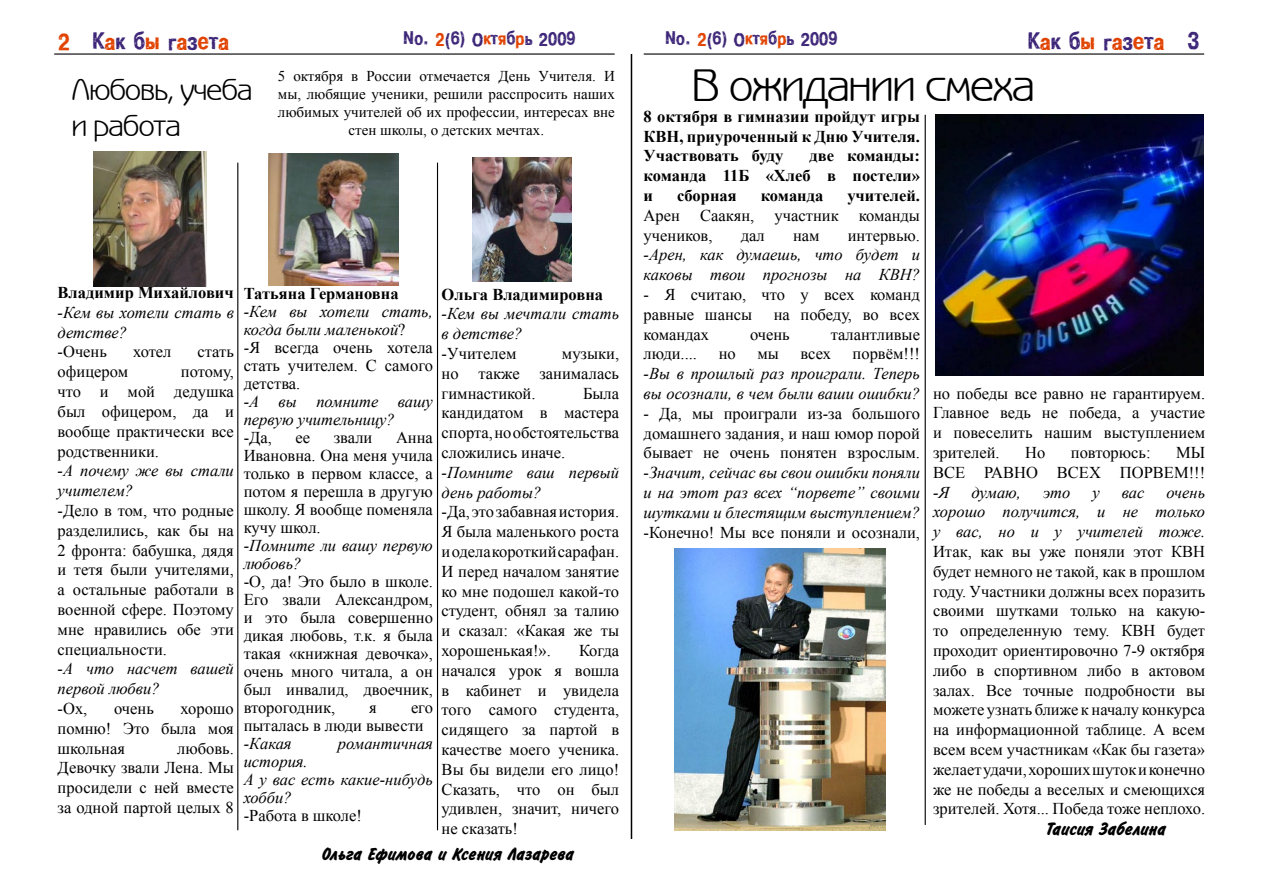
<style>
.page{position:relative;width:1263px;height:893px;background:#fff}
.page>*{position:absolute;margin:0;border:0;box-sizing:border-box;transform-origin:0 0}
.t1{font:45px "Benguiat Gothic CTT";color:#000}
.t2{font:30px/36px "Benguiat Gothic CTT";color:#000}
.t3{font:27px "Crash CTT";color:#3e2779}
.t4{font:27px "Crash CTT";color:#e14300}
.t5{font:21px "Crash CTT";color:#3e2779}
.t6{font:700 18px "Inform CTT";color:#000}
.t7{font:16.5px/19.8px "Times New Roman";color:#000;text-align:justify}
.t8{font:italic 16.5px/19.8px "Times New Roman";color:#000}
.t9{font:700 16.5px/19.8px "Times New Roman";color:#000;text-align:justify}
.t10{font:15px/18px "Times New Roman";color:#000;text-align:center}
.s1{color:#e14300}
.s2{font-style:italic}
</style>
<div class="page">
<hr style="left:631px;top:54px;width:1px;height:785px;background:#000">
<hr style="left:54px;top:53px;width:561px;height:2px;background:#000">
<hr style="left:644px;top:53px;width:560px;height:2px;background:#000">
<hr style="left:237px;top:163px;width:1px;height:667px;background:#000">
<hr style="left:925px;top:115px;width:1px;height:710px;background:#000">
<hr style="left:437px;top:163px;width:1px;height:667px;background:#000">
<img style="left:93px;top:152px;width:113px;height:134px">
<img style="left:268px;top:154px;width:130px;height:131px">
<img style="left:472px;top:157px;width:99px;height:124px">
<img style="left:675px;top:549px;width:211px;height:281px">
<img style="left:936px;top:115px;width:268px;height:260px">
<h3 class="t3" style="left:92px;top:28px;width:138px">К<span class="s1">а</span>к б<span class="s1">ы</span> г<span class="s1">а</span>з<span class="s1">е</span>т<span class="s1">а</span></h3>
<p class="t5" style="left:665px;top:29px;width:174px">No. <span class="s1">2</span>(6) О<span class="s1">к</span>т<span class="s1">я</span>б<span class="s1">р</span>ь 2009</p>
<h3 class="t3" style="left:1027px;top:28px;width:138px">К<span class="s1">а</span>к б<span class="s1">ы</span> г<span class="s1">а</span>з<span class="s1">е</span>т<span class="s1">а</span></h3>
<h3 class="t4" style="left:58px;top:28px;width:13px">2</h3>
<p class="t5" style="left:403px;top:29px;width:174px">No. <span class="s1">2</span>(6) О<span class="s1">к</span>т<span class="s1">я</span>б<span class="s1">р</span>ь 2009</p>
<h3 class="t3" style="left:1188px;top:27px;width:13px">3</h3>
<h1 class="t1" style="left:693px;top:61px;width:343px">В ожидании смеха</h1>
<p class="t10" style="left:278px;top:67px;width:338px">5 октября в России отмечается День Учителя. И мы, любящие ученики, решили расспросить наших любимых учителей об их профессии, интересах вне стен школы, о детских мечтах.</p>
<h2 class="t2" style="left:72px;top:72px;width:181px">Любовь, учеба и работа</h2>
<p class="t9" style="left:644px;top:106px;width:278px">8 октября в гимназии пройдут игры КВН, приуроченный к Дню Учителя.<br>Участвовать буду</p>
<p class="t9" style="left:644px;top:145px;width:278px;text-indent:166px">две команды: команда 11Б «Хлеб в постели» и</p>
<p class="t9" style="left:677px;top:185px;width:61px">сборная</p>
<p class="t9" style="left:761px;top:185px;width:64px">команда</p>
<p class="t9" style="left:847px;top:185px;width:74px">учителей.</p>
<p class="t7" style="left:644px;top:205px;width:278px">Арен Саакян, участник команды учеников,</p>
<p class="t7" style="left:741px;top:225px;width:26px">дал</p>
<p class="t7" style="left:793px;top:225px;width:28px">нам</p>
<p class="t7" style="left:848px;top:225px;width:74px">интервью.</p>
<p class="t8" style="left:644px;top:245px;width:278px">-Арен, как думаешь, что будет и каковы твои прогнозы на КВН?</p>
<p class="t7" style="left:644px;top:284px;width:278px">- Я считаю, что у всех команд равные шансы</p>
<p class="t9" style="left:58px;top:282px;width:178px">Владимир Михайлович</p>
<p class="t8" style="left:58px;top:302px;width:178px">-Кем вы хотели стать в детстве?</p>
<p class="t7" style="left:58px;top:342px;width:51px">-Очень</p>
<p class="t7" style="left:133px;top:342px;width:40px">хотел</p>
<p class="t7" style="left:198px;top:342px;width:38px">стать</p>
<p class="t7" style="left:58px;top:362px;width:72px">офицером</p>
<p class="t9" style="left:244px;top:283px;width:156px">Татьяна Германовна</p>
<p class="t7" style="left:244px;top:302px;width:191px;line-height:18px;text-align:left"><span class="s2">-Кем вы хотели стать, когда были маленькой</span>?<br>-Я всегда очень хотела стать учителем. С самого детства.</p>
<p class="t8" style="left:244px;top:392px;width:191px;line-height:18px">-А вы помните вашу первую учительницу?</p>
<p class="t7" style="left:244px;top:427px;width:30px">-Да,</p>
<p class="t7" style="left:295px;top:427px;width:16px">ее</p>
<p class="t7" style="left:334px;top:427px;width:40px">звали</p>
<p class="t9" style="left:442px;top:284px;width:163px">Ольга Владимировна</p>
<p class="t8" style="left:442px;top:303px;width:179px">-Кем вы мечтали стать в детстве?</p>
<p class="t7" style="left:442px;top:343px;width:76px">-Учителем</p>
<p class="t7" style="left:774px;top:304px;width:148px">на победу, во всех</p>
<p class="t7" style="left:644px;top:324px;width:67px">командах</p>
<p class="t7" style="left:750px;top:324px;width:41px">очень</p>
<p class="t7" style="left:831px;top:324px;width:91px">талантливые</p>
<p class="t7" style="left:644px;top:344px;width:55px">люди....</p>
<p class="t7" style="left:719px;top:344px;width:19px">но</p>
<p class="t7" style="left:757px;top:344px;width:23px">мы</p>
<p class="t7" style="left:800px;top:344px;width:32px">всех</p>
<p class="t7" style="left:853px;top:344px;width:69px">порвём!!!</p>
<p class="t8" style="left:644px;top:363px;width:278px">-Вы в прошлый раз проиграли. Теперь вы осознали, в чем были ваши ошибки?</p>
<p class="t7" style="left:644px;top:403px;width:278px">- Да, мы проиграли из-за большого домашнего задания, и наш юмор порой бывает не очень понятен взрослым.</p>
<p class="t8" style="left:644px;top:462px;width:278px;text-align:justify">-Значит, сейчас вы свои ошибки поняли и на этот раз всех “порвете” своими шутками и блестящим выступлением?</p>
<p class="t7" style="left:644px;top:522px;width:278px">-Конечно! Мы все поняли и осознали,</p>
<p class="t7" style="left:442px;top:343px;width:179px;text-indent:120px">музыки, но также занималась гимнастикой.</p>
<p class="t7" style="left:58px;top:362px;width:178px;text-indent:123px">потому, что и мой дедушка был офицером, да и вообще практически все родственники.</p>
<p class="t8" style="left:58px;top:460px;width:178px">-А почему же вы стали учителем?</p>
<p class="t7" style="left:58px;top:500px;width:178px">-Дело в том, что родные разделились, как бы на 2 фронта: бабушка, дядя и тетя были учителями, а остальные работали в военной сфере. Поэтому мне нравились обе эти специальности.</p>
<p class="t8" style="left:58px;top:658px;width:178px">-А что насчет вашей первой любви?</p>
<p class="t7" style="left:58px;top:698px;width:31px">-Ох,</p>
<p class="t7" style="left:114px;top:698px;width:41px">очень</p>
<p class="t7" style="left:933px;top:383px;width:274px">но победы все равно не гарантируем.<br>Главное ведь не победа, а участие и повеселить нашим выступлением зрителей.</p>
<p class="t7" style="left:442px;top:383px;width:179px;text-indent:141px">Была кандидатом в мастера спорта, но обстоятельства сложились иначе.</p>
<p class="t8" style="left:442px;top:462px;width:179px">-Помните ваш первый день работы?</p>
<p class="t7" style="left:442px;top:502px;width:179px">-Да, это забавная история.<br>Я была маленького роста и одела короткий сарафан.<br>И перед началом занятие ко мне подошел какой-то студент, обнял за талию и сказал: «Какая же ты хорошенькая!».</p>
<p class="t7" style="left:244px;top:428px;width:191px;line-height:18px;text-indent:152px">Анна Ивановна. Она меня учила только в первом классе, а потом я перешла в другую школу. Я вообще поменяла кучу школ.</p>
<p class="t8" style="left:244px;top:536px;width:191px;line-height:18px">-Помните ли вашу первую любовь?</p>
<p class="t7" style="left:244px;top:572px;width:191px;line-height:18px">-О, да! Это было в школе.<br>Его звали Александром, и это была совершенно дикая любовь, т.к. я была такая «книжная девочка», очень много читала, а он был инвалид, двоечник, второгодник,</p>
<p class="t7" style="left:933px;top:442px;width:274px;text-align:right">МЫ<br>ВСЕ РАВНО ВСЕХ ПОРВЕМ!!!</p>
<p class="t8" style="left:933px;top:482px;width:18px">-Я</p>
<p class="t8" style="left:971px;top:482px;width:51px">думаю,</p>
<p class="t8" style="left:1043px;top:482px;width:29px">это</p>
<p class="t8" style="left:1092px;top:482px;width:9px">у</p>
<p class="t8" style="left:1122px;top:482px;width:24px">вас</p>
<p class="t7" style="left:1025px;top:442px;width:22px">Но</p>
<p class="t7" style="left:1071px;top:442px;width:81px">повторюсь:</p>
<p class="t8" style="left:933px;top:482px;width:274px;text-align:justify;text-indent:233px">очень хорошо получится, и не только у вас, но и у учителей тоже.</p>
<p class="t7" style="left:933px;top:541px;width:274px">Итак, как вы уже поняли этот КВН будет немного не такой, как в прошлом году. Участники должны всех поразить своими шутками только на какую&shy;то определенную тему. КВН будет проходит ориентировочно 7-9 октября либо в спортивном либо в актовом залах. Все точные подробности вы можете узнать ближе к началу конкурса на информационной таблице. А всем всем всем участникам «Как бы газета» желает удачи, хороших шуток и конечно же не победы а веселых и смеющихся зрителей. Хотя... Победа тоже неплохо.</p>
<p class="t7" style="left:442px;top:640px;width:179px;text-indent:137px">Когда начался урок я вошла в кабинет и увидела того самого студента, сидящего за партой в качестве моего ученика.<br>Вы бы видели его лицо!<br>Сказать, что он был удивлен, значит, ничего не сказать!</p>
<p class="t7" style="left:244px;top:698px;width:191px;line-height:18px;text-indent:167px">его пыталась в люди вывести</p>
<p class="t8" style="left:244px;top:733px;width:49px">-Какая</p>
<p class="t8" style="left:338px;top:733px;width:96px">романтичная</p>
<p class="t8" style="left:244px;top:752px;width:191px;line-height:18px">история.<br>А у вас есть какие-нибудь хобби?</p>
<p class="t7" style="left:244px;top:805px;width:120px">-Работа в школе!</p>
<p class="t7" style="left:369px;top:697px;width:9px">я</p>
<p class="t7" style="left:58px;top:698px;width:178px;text-indent:123px">хорошо помню! Это была моя школьная</p>
<p class="t7" style="left:58px;top:738px;width:178px;text-indent:120px">любовь.<br>Девочку звали Лена. Мы просидели с ней вместе за одной партой целых 8</p>
<p class="t6" style="left:1045px;top:819px;width:122px">Таисия Забелина</p>
<p class="t6" style="left:321px;top:843px;width:254px">Ольга Ефимова и Ксения Лазарева</p>
</div>
